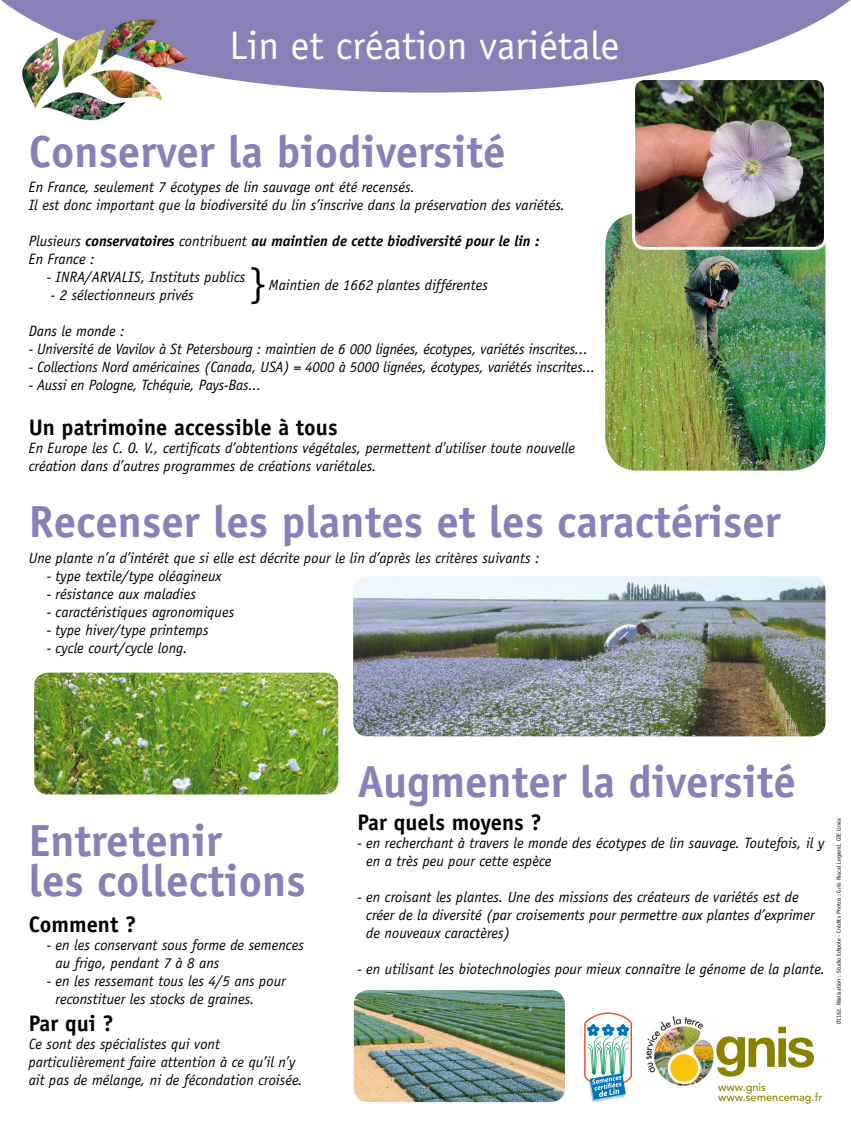
<style>
.page{position:relative;width:851px;height:1134px;background:#fff}
.page>*{position:absolute;margin:0;border:0;box-sizing:border-box;transform-origin:0 0}
.t1{font:700 45px/40px "Officina Sans";color:#8781b8}
.t2{font:40px "Officina Sans";color:#fff}
.t3{font:700 22.5px "Officina Sans";color:#000}
.t4{font:italic 15px/18px "Officina Sans";color:#000}
.t5{font:italic 700 15px/18px "Officina Sans";color:#000}
.t6{font:500 11px/10px "Avenir";color:#8a8100}
.t7{font:6px "Officina Sans";color:#000}
.s1{font-weight:400}
</style>
<div class="page">
<svg style="left:1px;top:0;width:849px;height:93px;fill:#8781b8"></svg>
<img style="left:21px;top:19px;width:165px;height:102px">
<img style="left:646px;top:1016px;width:70px;height:72px">
<svg style="left:716px;top:1027px;width:97px;height:50px"></svg>
<svg style="left:584px;top:1012px;width:48px;height:90px"></svg>
<svg style="left:251px;top:267px;width:13px;height:37px"></svg>
<img style="left:353px;top:576px;width:472px;height:160px">
<img style="left:34px;top:673px;width:304px;height:121px">
<img style="left:354px;top:990px;width:211px;height:112px">
<img style="left:605px;top:213px;width:220px;height:258px">
<img style="left:633px;top:79px;width:192px;height:169px">
<div style="left:632px;top:77px;width:194px;height:173px;border:3px solid #fff;border-radius:11px"></div>
<h2 class="t2" style="left:229px;top:22px;width:391px">Lin et création variétale</h2>
<h1 class="t1" style="left:29px;top:131px;width:478px">Conserver la biodiversité</h1>
<p class="t4" style="left:29px;top:178px;width:537px">En France, seulement 7 écotypes de lin sauvage ont été recensés.<br>Il est donc important que la biodiversité du lin s’inscrive dans la préservation des variétés.</p>
<p class="t5" style="left:29px;top:232px;width:512px"><span class="s1">Plusieurs</span> conservatoires <span class="s1">contribuent</span> au maintien de cette biodiversité pour le lin :<br><span class="s1">En France :</span></p>
<p class="t4" style="left:47px;top:268px;width:200px">- INRA/ARVALIS, Instituts publics</p>
<p class="t4" style="left:51px;top:286px;width:144px">- 2 sélectionneurs privés</p>
<p class="t4" style="left:29px;top:322px;width:97px">Dans le monde :</p>
<p class="t4" style="left:29px;top:340px;width:560px">- Université de Vavilov à St Petersbourg : maintien de 6 000 lignées, écotypes, variétés inscrites...</p>
<p class="t4" style="left:29px;top:358px;width:568px">- Collections Nord américaines (Canada, USA) = 4000 à 5000 lignées, écotypes, variétés inscrites...</p>
<p class="t4" style="left:29px;top:376px;width:234px">- Aussi en Pologne, Tchéquie, Pays-Bas...</p>
<h3 class="t3" style="left:29px;top:414px;width:310px">Un patrimoine accessible à tous</h3>
<p class="t4" style="left:29px;top:439px;width:548px">En Europe les C. O. V., certificats d’obtentions végétales, permettent d’utiliser toute nouvelle création dans d’autres programmes de créations variétales.</p>
<p class="t4" style="left:269px;top:276px;width:220px">Maintien de 1662 plantes différentes</p>
<h1 class="t1" style="left:29px;top:501px;width:753px">Recenser les plantes et les caractériser</h1>
<p class="t4" style="left:29px;top:549px;width:512px">Une plante n’a d’intérêt que si elle est décrite pour le lin d’après les critères suivants :</p>
<p class="t4" style="left:47px;top:567px;width:176px">- type textile/type oléagineux</p>
<p class="t4" style="left:47px;top:585px;width:151px">- résistance aux maladies</p>
<p class="t4" style="left:47px;top:603px;width:189px">- caractéristiques agronomiques</p>
<p class="t4" style="left:47px;top:621px;width:163px">- type hiver/type printemps</p>
<p class="t4" style="left:47px;top:639px;width:142px">- cycle court/cycle long.</p>
<h1 class="t1" style="left:29px;top:820px;width:278px">Entretenir<br>les collections</h1>
<h3 class="t3" style="left:29px;top:910px;width:109px">Comment ?</h3>
<p class="t4" style="left:56px;top:936px;width:250px;text-indent:-9px">- en les conservant sous forme de semences au frigo, pendant 7 à 8 ans</p>
<p class="t4" style="left:56px;top:972px;width:231px;text-indent:-9px">- en les ressemant tous les 4/5 ans pour reconstituer les stocks de graines.</p>
<h3 class="t3" style="left:29px;top:1009px;width:87px">Par qui ?</h3>
<p class="t4" style="left:29px;top:1035px;width:275px">Ce sont des spécialistes qui vont particulièrement faire attention à ce qu’il n’y ait pas de mélange, ni de fécondation croisée.</p>
<h1 class="t1" style="left:357px;top:761px;width:440px">Augmenter la diversité</h1>
<h3 class="t3" style="left:357px;top:808px;width:186px">Par quels moyens ?</h3>
<p class="t4" style="left:366px;top:834px;width:459px;text-indent:-9px">- en recherchant à travers le monde des écotypes de lin sauvage. Toutefois, il y en a très peu pour cette espèce</p>
<p class="t4" style="left:366px;top:888px;width:449px;text-indent:-9px">- en croisant les plantes. Une des missions des créateurs de variétés est de créer de la diversité (par croisements pour permettre aux plantes d’exprimer de nouveaux caractères)</p>
<p class="t4" style="left:357px;top:960px;width:469px">- en utilisant les biotechnologies pour mieux connaître le génome de la plante.</p>
<p class="t7" style="left:835px;top:1024px;width:207px;rotate:-90deg">D1162. Réalisation : Studio Edipole - Crédits Photos : Gnis Pascal Legrand, GIE Linéa</p>
<p class="t6" style="left:718px;top:1082px;width:106px">www.gnis www.semencemag.fr</p>
</div>
